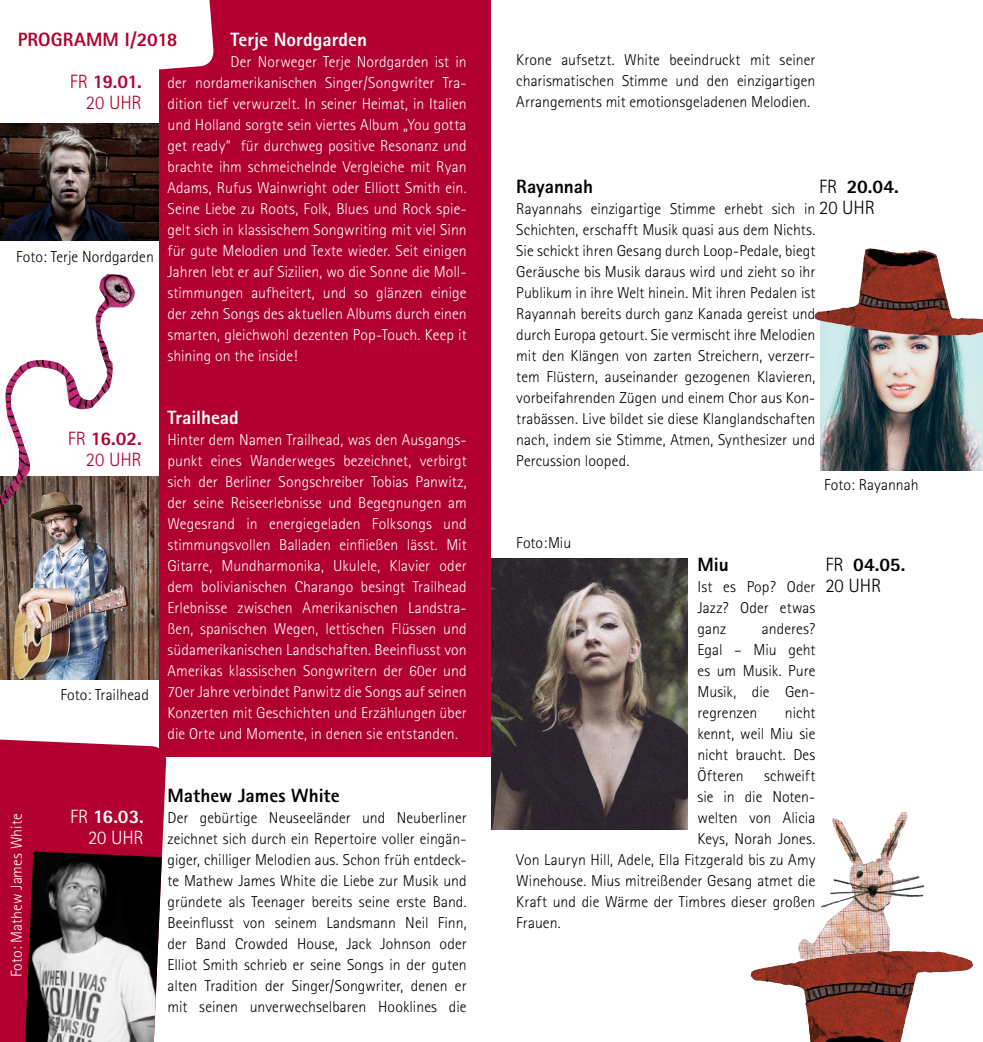
<style>
.page{position:relative;width:983px;height:1042px;background:#fff}
.page>*{position:absolute;margin:0;border:0;box-sizing:border-box;transform-origin:0 0}
.t1{font:800 19.25px "AT Rotis Sans Serif";color:#000}
.t2{font:300 19.25px/21px "AT Rotis Sans Serif";letter-spacing:-.01em;color:#b10030;text-align:right}
.t3{font:300 19.25px/21px "AT Rotis Sans Serif";letter-spacing:-.01em;color:#000}
.t4{font:800 19.25px "AT Rotis Sans Serif";color:#fff}
.t5{font:800 19.25px "AT Rotis Sans Serif";letter-spacing:.005em;color:#b10030}
.t6{font:300 19.25px/21px "AT Rotis Sans Serif";color:#fff;text-align:right}
.t7{font:300 15.75px/21px "AT Rotis Sans Serif";color:#000;text-align:justify}
.t8{font:300 15.75px/21px "AT Rotis Sans Serif";color:#fff;text-align:justify}
.s1{font-weight:800}
</style>
<div class="page">
<svg style="left:0;top:240px;width:159px;height:236px"></svg>
<svg style="left:0;top:739px;width:167px;height:303px;background:#b71541"></svg>
<img style="left:25px;top:851px;width:137px;height:191px">
<div style="left:159px;top:0;width:332px;height:756px;background:#b10030"></div>
<svg style="left:159px;top:0;width:55px;height:70px;background:#f8e9ed"></svg>
<img style="left:0;top:123px;width:159px;height:117px">
<img style="left:0;top:476px;width:159px;height:204px">
<img style="left:820px;top:336px;width:162px;height:135px">
<img style="left:862px;top:812px;width:41px;height:52px">
<img style="left:750px;top:951px;width:222px;height:91px">
<img style="left:95px;top:274px;width:12px;height:88px">
<img style="left:491px;top:558px;width:196px;height:272px">
<img style="left:814px;top:248px;width:168px;height:88px">
<p class="t5" style="left:18px;top:27px;width:161px">PROGRAMM I/2018</p>
<p class="t4" style="left:230px;top:27px;width:138px">Terje Nordgarden</p>
<p class="t8" style="left:167px;top:51px;width:300px;text-indent:63px">Der Norweger Terje Nordgarden ist in der nordamerikanischen Singer/Songwriter Tra&shy;dition tief verwurzelt. In seiner Heimat, in Italien und Holland sorgte sein viertes Album „You gotta get ready“ für durchweg positive Resonanz und brachte ihm schmeichelnde Vergleiche mit Ryan Adams, Rufus Wainwright oder Elliott Smith ein.<br>Seine Liebe zu Roots, Folk, Blues und Rock spie&shy;gelt sich in klassischem Songwriting mit viel Sinn für gute Melodien und Texte wieder. Seit einigen Jahren lebt er auf Sizilien, wo die Sonne die Moll&shy;stimmungen aufheitert, und so glänzen einige der zehn Songs des aktuellen Albums durch einen smarten, gleichwohl dezenten Pop-Touch. Keep it shining on the inside!</p>
<p class="t2" style="left:70px;top:71px;width:73px">FR <span class="s1">19.01.<br></span>20 UHR</p>
<p class="t7" style="left:16px;top:246px;width:139px">Foto: Terje Nordgarden</p>
<p class="t8" style="left:6px;top:977px;width:165px;rotate:-90deg">Foto: Mathew James White</p>
<p class="t2" style="left:68px;top:428px;width:75px">FR <span class="s1">16.02.<br></span>20 UHR</p>
<p class="t7" style="left:60px;top:684px;width:90px">Foto: Trailhead</p>
<p class="t6" style="left:70px;top:806px;width:75px">FR <span class="s1">16.03.<br></span>20 UHR</p>
<p class="t4" style="left:167px;top:405px;width:73px">Trailhead</p>
<p class="t8" style="left:167px;top:429px;width:300px">Hinter dem Namen Trailhead, was den Ausgangs&shy;punkt eines Wanderweges bezeichnet, verbirgt sich der Berliner Songschreiber Tobias Panwitz, der seine Reiseerlebnisse und Begegnungen am Wegesrand in energiegeladen Folksongs und stimmungsvollen Balladen einfließen lässt. Mit Gitarre, Mundharmonika, Ukulele, Klavier oder dem bolivianischen Charango besingt Trailhead Erlebnisse zwischen Amerikanischen Landstra&shy;ßen, spanischen Wegen, lettischen Flüssen und südamerikanischen Landschaften. Beeinflusst von Amerikas klassischen Songwritern der 60er und 70er Jahre verbindet Panwitz die Songs auf seinen Konzerten mit Geschichten und Erzählungen über die Orte und Momente, in denen sie entstanden.</p>
<p class="t1" style="left:167px;top:783px;width:174px">Mathew James White</p>
<p class="t7" style="left:167px;top:807px;width:300px">Der gebürtige Neuseeländer und Neuberliner zeichnet sich durch ein Repertoire voller eingän&shy;giger, chilliger Melodien aus. Schon früh entdeck&shy;te Mathew James White die Liebe zur Musik und gründete als Teenager bereits seine erste Band.<br>Beeinflusst von seinem Landsmann Neil Finn, der Band Crowded House, Jack Johnson oder Elliot Smith schrieb er seine Songs in der guten alten Tradition der Singer/Songwriter, denen er mit seinen unverwechselbaren Hooklines die</p>
<p class="t7" style="left:516px;top:49px;width:300px">Krone aufsetzt. White beeindruckt mit seiner charismatischen Stimme und den einzigartigen Arrangements mit emotionsgeladenen Melodien.</p>
<p class="t1" style="left:516px;top:174px;width:78px">Rayannah</p>
<p class="t7" style="left:516px;top:198px;width:300px">Rayannahs einzigartige Stimme erhebt sich in Schichten, erschafft Musik quasi aus dem Nichts.<br>Sie schickt ihren Gesang durch Loop-Pedale, biegt Geräusche bis Musik daraus wird und zieht so ihr Publikum in ihre Welt hinein. Mit ihren Pedalen ist Rayannah bereits durch ganz Kanada gereist und durch Europa getourt. Sie vermischt ihre Melodien mit den Klängen von zarten Streichern, verzerr&shy;tem Flüstern, auseinander gezogenen Klavieren, vorbeifahrenden Zügen und einem Chor aus Kon&shy;trabässen. Live bildet sie diese Klanglandschaften nach, indem sie Stimme, Atmen, Synthesizer und Percussion looped.</p>
<p class="t3" style="left:819px;top:176px;width:81px">FR <span class="s1">20.04.<br></span>20 UHR</p>
<p class="t7" style="left:823px;top:474px;width:96px">Foto: Rayannah</p>
<p class="t7" style="left:516px;top:532px;width:56px">Foto:Miu</p>
<p class="t1" style="left:697px;top:552px;width:33px">Miu</p>
<p class="t7" style="left:697px;top:576px;width:119px">Ist es Pop? Oder Jazz? Oder etwas ganz</p>
<p class="t7" style="left:697px;top:618px;width:119px;text-indent:64px">anderes?<br>Egal – Miu geht es um Musik. Pure Musik, die Gen&shy;regrenzen</p>
<p class="t7" style="left:697px;top:702px;width:119px;text-indent:87px">nicht kennt, weil Miu sie nicht braucht. Des Öfteren</p>
<p class="t7" style="left:764px;top:765px;width:53px">schweift</p>
<p class="t7" style="left:697px;top:786px;width:119px">sie in die Noten-</p>
<p class="t7" style="left:697px;top:807px;width:119px">welten von Alicia</p>
<p class="t7" style="left:697px;top:828px;width:119px">Keys, Norah Jones.</p>
<p class="t7" style="left:516px;top:849px;width:300px">Von Lauryn Hill, Adele, Ella Fitzgerald bis zu Amy</p>
<p class="t7" style="left:516px;top:870px;width:300px">Winehouse. Mius mitreißender Gesang atmet die</p>
<p class="t7" style="left:516px;top:891px;width:300px">Kraft und die Wärme der Timbres dieser großen</p>
<p class="t7" style="left:516px;top:912px;width:46px">Frauen.</p>
<p class="t3" style="left:825px;top:554px;width:82px">FR <span class="s1">04.05.<br></span>20 UHR</p>
</div>
